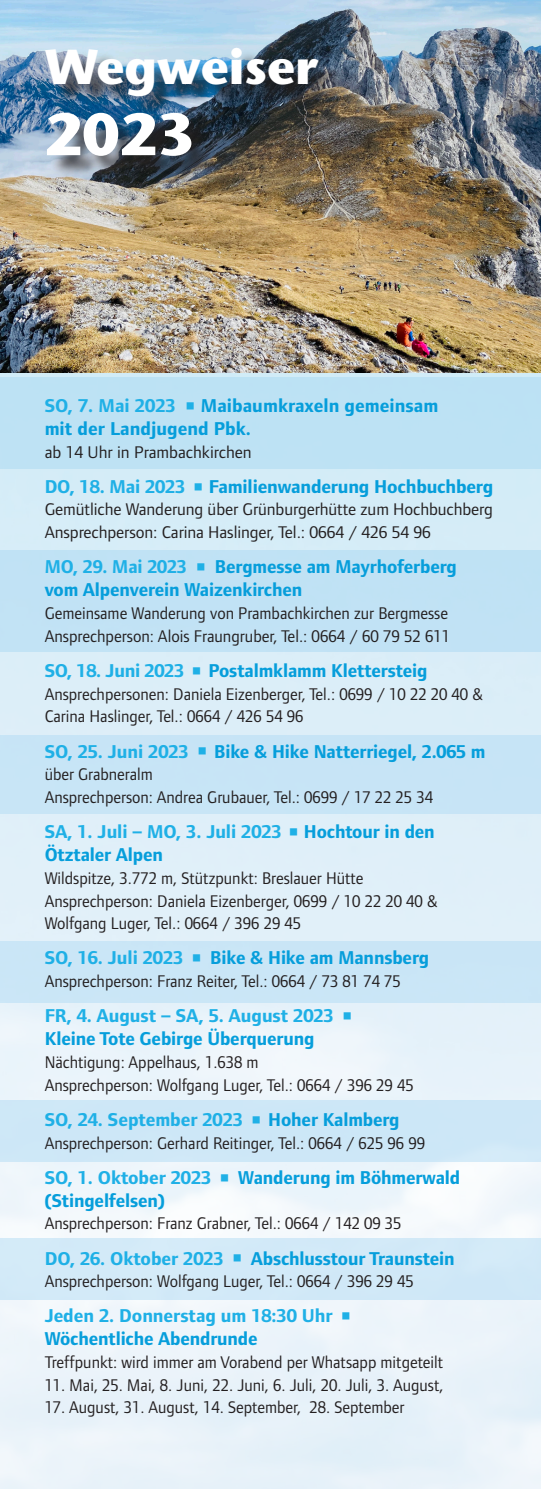
<style>
.page{position:relative;width:541px;height:1489px;background:#fff}
.page>*{position:absolute;margin:0;border:0;box-sizing:border-box;transform-origin:0 0}
.t1{font:700 59.5px "Stone Sans";color:#fff}
.t2{font:700 49px "Stone Sans";color:#fff}
.t3{font:700 19.25px/22.8px "Foundry Form Sans";letter-spacing:-.01em;color:#069edb}
.t4{font:700 19.25px "Foundry Form Sans";letter-spacing:-.005em;color:#1fb0e6}
.t5{font:17.5px/22.8px "Foundry Form Sans";color:#231f20;scale:.95 1}
.t6{font:17.5px/22.8px "Foundry Form Sans";color:#231f20}
</style>
<div class="page">
<div style="left:0;top:377px;width:541px;height:92px;background:#bde2f4"></div>
<div style="left:0;top:550px;width:541px;height:101px;background:#c1e2f5"></div>
<div style="left:0;top:735px;width:541px;height:79px;background:#c7e4f6"></div>
<div style="left:0;top:941px;width:541px;height:61px;background:#cae6f6"></div>
<div style="left:0;top:1100px;width:541px;height:62px;background:#cde7f7"></div>
<div style="left:0;top:1238px;width:541px;height:61px;background:#d2eaf8"></div>
<img style="left:0;top:0;width:541px;height:373px">
<div style="left:49px;top:50px;width:291px;height:128px;background:#231f20;opacity:.75"></div>
<svg style="left:195px;top:483px;width:7px;height:7px"></svg>
<svg style="left:193px;top:667px;width:7px;height:7px"></svg>
<svg style="left:290px;top:828px;width:7px;height:7px"></svg>
<svg style="left:344px;top:1012px;width:7px;height:7px"></svg>
<svg style="left:221px;top:1173px;width:7px;height:8px"></svg>
<svg style="left:342px;top:1312px;width:7px;height:7px"></svg>
<h2 class="t2" style="left:45px;top:36px;width:275px">Wegweiser</h2>
<h1 class="t1" style="left:45px;top:97px;width:151px">2023</h1>
<p class="t3" style="left:45px;top:394px;width:395px;text-indent:156px">Maibaumkraxeln gemeinsam mit der Landjugend Pbk.</p>
<p class="t6" style="left:45px;top:440px;width:208px">ab 14 Uhr in Prambachkirchen</p>
<p class="t4" style="left:45px;top:475px;width:142px">DO, 18. Mai 2023</p>
<p class="t3" style="left:209px;top:475px;width:286px">Familienwanderung Hochbuchberg</p>
<p class="t6" style="left:45px;top:498px;width:450px">Gemütliche Wanderung über Grünburgerhütte zum Hochbuchberg<br>Ansprechperson: Carina Haslinger, Tel.: 0664 / 426 54 96</p>
<p class="t4" style="left:45px;top:556px;width:144px">MO, 29. Mai 2023</p>
<p class="t4" style="left:45px;top:395px;width:133px">SO, 7. Mai 2023</p>
<p class="t3" style="left:45px;top:555px;width:414px;text-indent:170px">Bergmesse am Mayrhoferberg vom Alpenverein Waizenkirchen</p>
<p class="t5" style="left:45px;top:601px;width:428px">Gemeinsame Wanderung von Prambachkirchen zur Bergmesse<br>Ansprechperson: Alois Fraungruber, Tel.: 0664 / 60 79 52 611</p>
<p class="t4" style="left:45px;top:659px;width:141px">SO, 18. Juni 2023</p>
<p class="t3" style="left:208px;top:659px;width:220px">Postalmklamm Klettersteig</p>
<p class="t5" style="left:45px;top:682px;width:463px">Ansprechpersonen: Daniela Eizenberger, Tel.: 0699 / 10 22 20 40 &amp;<br>Carina Haslinger, Tel.: 0664 / 426 54 96</p>
<p class="t4" style="left:45px;top:740px;width:146px">SO, 25. Juni 2023</p>
<p class="t3" style="left:214px;top:739px;width:273px">Bike &amp; Hike Natterriegel, 2.065 m</p>
<p class="t5" style="left:45px;top:763px;width:410px">über Grabneralm<br>Ansprechperson: Andrea Grubauer, Tel.: 0699 / 17 22 25 34</p>
<p class="t4" style="left:45px;top:821px;width:238px">SA, 1. Juli – MO, 3. Juli 2023</p>
<p class="t3" style="left:304px;top:820px;width:132px">Hochtour in den</p>
<p class="t3" style="left:45px;top:843px;width:120px">Ötztaler Alpen</p>
<p class="t5" style="left:45px;top:866px;width:415px">Wildspitze, 3.772 m, Stützpunkt: Breslauer Hütte<br>Ansprechperson: Daniela Eizenberger, 0699 / 10 22 20 40 &amp;<br>Wolfgang Luger, Tel.: 0664 / 396 29 45</p>
<p class="t4" style="left:45px;top:947px;width:140px">SO, 16. Juli 2023</p>
<p class="t3" style="left:210px;top:946px;width:220px">Bike &amp; Hike am Mannsberg</p>
<p class="t5" style="left:45px;top:969px;width:376px">Ansprechperson: Franz Reiter, Tel.: 0664 / 73 81 74 75</p>
<p class="t4" style="left:45px;top:1005px;width:291px">FR, 4. August – SA, 5. August 2023</p>
<p class="t3" style="left:45px;top:1027px;width:271px">Kleine Tote Gebirge Überquerung</p>
<p class="t5" style="left:45px;top:1050px;width:390px">Nächtigung: Appelhaus, 1.638 m<br>Ansprechperson: Wolfgang Luger, Tel.: 0664 / 396 29 45</p>
<p class="t4" style="left:45px;top:1108px;width:200px">SO, 24. September 2023</p>
<p class="t3" style="left:268px;top:1107px;width:133px">Hoher Kalmberg</p>
<p class="t5" style="left:45px;top:1131px;width:402px">Ansprechperson: Gerhard Reitinger, Tel.: 0664 / 625 96 99</p>
<p class="t4" style="left:45px;top:1166px;width:168px">SO, 1. Oktober 2023</p>
<p class="t3" style="left:238px;top:1165px;width:223px">Wanderung im Böhmerwald</p>
<p class="t3" style="left:45px;top:1188px;width:122px">(Stingelfelsen)</p>
<p class="t5" style="left:45px;top:1211px;width:377px">Ansprechperson: Franz Grabner, Tel.: 0664 / 142 09 35</p>
<p class="t4" style="left:45px;top:1247px;width:181px">DO, 26. Oktober 2023</p>
<p class="t3" style="left:251px;top:1246px;width:205px">Abschlusstour Traunstein</p>
<p class="t5" style="left:45px;top:1269px;width:390px">Ansprechperson: Wolfgang Luger, Tel.: 0664 / 396 29 45</p>
<p class="t4" style="left:45px;top:1305px;width:289px">Jeden 2. Donnerstag um 18:30 Uhr</p>
<p class="t3" style="left:45px;top:1327px;width:214px">Wöchentliche Abendrunde</p>
<p class="t5" style="left:45px;top:1350px;width:421px">Treffpunkt: wird immer am Vorabend per Whatsapp mitgeteilt</p>
<p class="t5" style="left:45px;top:1373px;width:421px">11. Mai, 25. Mai, 8. Juni, 22. Juni, 6. Juli, 20. Juli, 3. August,</p>
<p class="t5" style="left:45px;top:1395px;width:380px">17. August, 31. August, 14. September, 28. September</p>
</div>
